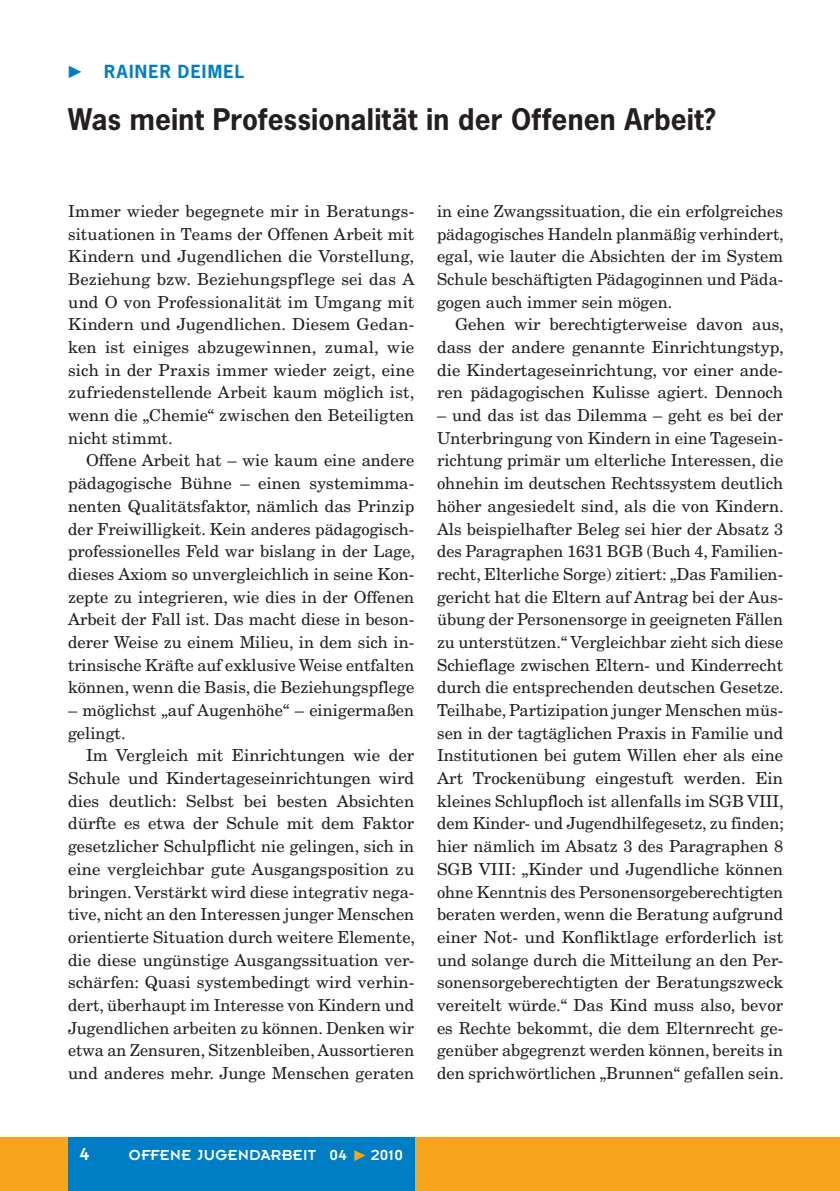
<style>
.page{position:relative;width:840px;height:1191px;background:#fff}
.page>*{position:absolute;margin:0;border:0;box-sizing:border-box;transform-origin:0 0}
.t1{font:700 28px "News Gothic Std";letter-spacing:.01em;color:#231f20}
.t2{font:19px "Insignia LT Std";color:#fff}
.t3{font:700 17px "News Gothic Std";letter-spacing:.075em;color:#007ec5}
.t4{font:16.4px/22.6px "New Century Schlbk LT Std";color:#231f20;text-align:justify}
.t5{font:16px "Insignia LT Std";letter-spacing:.025em;color:#fff}
.s1{color:#f9a51b}
</style>
<div class="page">
<div style="left:0;top:1137px;width:839px;height:54px;background:#f9a51b"></div>
<div style="left:68px;top:1137px;width:346px;height:54px;background:#007ec5"></div>
<p class="t3" style="left:104px;top:61px;width:141px">rainer deimel</p>
<h1 class="t1" style="left:68px;top:101px;width:649px">Was meint Professionalität in der Offenen Arbeit?</h1>
<p class="t4" style="left:68px;top:200px;width:347px">Immer wieder begegnete mir in Beratungs&shy;situationen in Teams der Offenen Arbeit mit Kindern und Jugendlichen die Vorstellung, Beziehung bzw. Beziehungspflege sei das A und O von Professionalität im Umgang mit Kindern und Jugendlichen. Diesem Gedan&shy;ken ist einiges abzugewinnen, zumal, wie sich in der Praxis immer wieder zeigt, eine zufriedenstellende Arbeit kaum möglich ist, wenn die „Chemie“ zwischen den Beteiligten nicht stimmt.</p>
<p class="t4" style="left:68px;top:449px;width:348px;text-indent:18px">Offene Arbeit hat – wie kaum eine andere pädagogische Bühne – einen systemimma&shy;nenten Qualitätsfaktor, nämlich das Prinzip der Freiwilligkeit. Kein anderes pädagogisch&shy;professionelles Feld war bislang in der Lage, dieses Axiom so unvergleichlich in seine Kon&shy;zepte zu integrieren, wie dies in der Offenen Arbeit der Fall ist. Das macht diese in beson&shy;derer Weise zu einem Milieu, in dem sich in&shy;trinsische Kräfte auf exklusive Weise entfalten können, wenn die Basis, die Beziehungspflege</p>
<p class="t4" style="left:68px;top:699px;width:347px">– möglichst „auf Augenhöhe“ – einigermaßen gelingt.</p>
<p class="t4" style="left:68px;top:744px;width:348px;text-indent:18px">Im Vergleich mit Einrichtungen wie der Schule und Kindertageseinrichtungen wird dies deutlich: Selbst bei besten Absichten dürfte es etwa der Schule mit dem Faktor gesetzlicher Schulpflicht nie gelingen, sich in eine vergleichbar gute Ausgangsposition zu bringen. Verstärkt wird diese integrativ nega&shy;tive, nicht an den Interessen junger Menschen orientierte Situation durch weitere Elemente, die diese ungünstige Ausgangssituation ver&shy;schärfen: Quasi systembedingt wird verhin&shy;dert, überhaupt im Interesse von Kindern und Jugendlichen arbeiten zu können. Denken wir etwa an Zensuren, Sitzenbleiben, Aussortieren und anderes mehr. Junge Menschen geraten</p>
<p class="t4" style="left:437px;top:200px;width:348px">in eine Zwangssituation, die ein erfolgreiches pädagogisches Handeln planmäßig verhindert, egal, wie lauter die Absichten der im System Schule beschäftigten Pädagoginnen und Päda&shy;gogen auch immer sein mögen.</p>
<p class="t4" style="left:437px;top:313px;width:348px;text-indent:18px">Gehen wir berechtigterweise davon aus, dass der andere genannte Einrichtungstyp, die Kindertageseinrichtung, vor einer ande&shy;ren pädagogischen Kulisse agiert. Dennoch</p>
<p class="t4" style="left:437px;top:404px;width:348px">– und das ist das Dilemma – geht es bei der Unterbringung von Kindern in eine Tagesein&shy;richtung primär um elterliche Interessen, die ohnehin im deutschen Rechtssystem deutlich höher angesiedelt sind, als die von Kindern.<br>Als beispielhafter Beleg sei hier der Absatz 3 des Paragraphen 1631 BGB (Buch 4, Familien&shy;recht, Elterliche Sorge) zitiert: „Das Familien&shy;gericht hat die Eltern auf Antrag bei der Aus&shy;übung der Personensorge in geeigneten Fällen zu unterstützen.“ Vergleichbar zieht sich diese Schieflage zwischen Eltern- und Kinderrecht durch die entsprechenden deutschen Gesetze.<br>Teilhabe, Partizipation junger Menschen müs&shy;sen in der tagtäglichen Praxis in Familie und Institutionen bei gutem Willen eher als eine Art Trockenübung eingestuft werden. Ein kleines Schlupfloch ist allenfalls im SGB VIII, dem Kinder- und Jugendhilfegesetz, zu finden; hier nämlich im Absatz 3 des Paragraphen 8<br>SGB VIII: „Kinder und Jugendliche können ohne Kenntnis des Personensorgeberechtigten beraten werden, wenn die Beratung aufgrund einer Not- und Konfliktlage erforderlich ist und solange durch die Mitteilung an den Per&shy;sonensorgeberechtigten der Beratungszweck vereitelt würde.“ Das Kind muss also, bevor es Rechte bekommt, die dem Elternrecht ge&shy;genüber abgegrenzt werden können, bereits in den sprichwörtlichen „Brunnen“ gefallen sein.</p>
<p class="t2" style="left:79px;top:1144px;width:11px">4</p>
<p class="t5" style="left:129px;top:1146px;width:275px">OFFENE JUGENDARBEIT 04 <span class="s1">▶</span> 2010</p>
</div>
